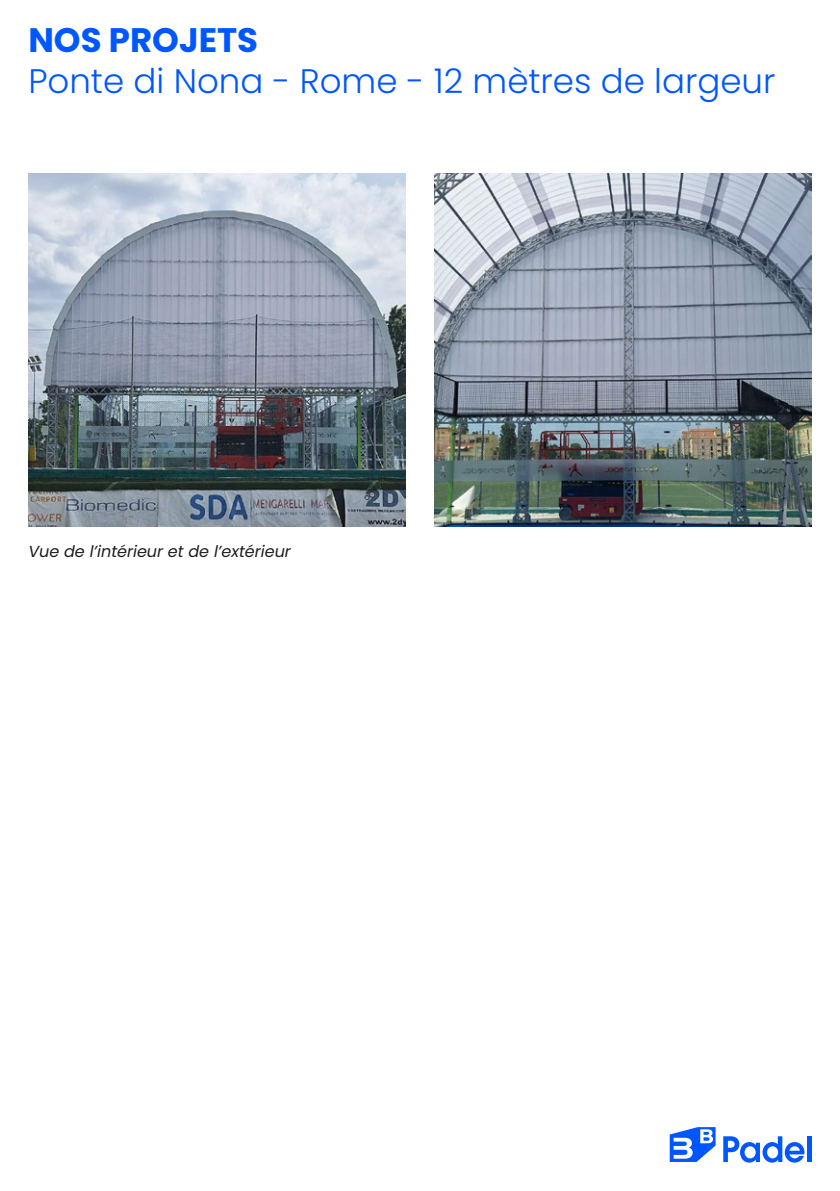
<style>
.page{position:relative;width:840px;height:1191px;background:#fff}
.page>*{position:absolute;margin:0;border:0;box-sizing:border-box;transform-origin:0 0}
.t1{font:300 34px "Poppins";color:#0057ff}
.t2{font:700 34px "Poppins";color:#0057ff}
.t3{font:italic 16px "Poppins";color:#1d1d1b}
</style>
<div class="page">
<img style="left:434px;top:174px;width:377px;height:352px">
<img style="left:28px;top:174px;width:377px;height:352px">
<svg style="left:723px;top:1136px;width:81px;height:26px"></svg>
<div style="left:806px;top:1136px;width:5px;height:26px;background:#0057ff"></div>
<svg style="left:669px;top:1127px;width:46px;height:35px"></svg>
<p class="t2" style="left:28px;top:21px;width:231px">NOS PROJETS</p>
<p class="t1" style="left:28px;top:61px;width:748px">Ponte di Nona - Rome - 12 mètres de largeur</p>
<p class="t3" style="left:28px;top:542px;width:264px">Vue de l’intérieur et de l’extérieur</p>
</div>
